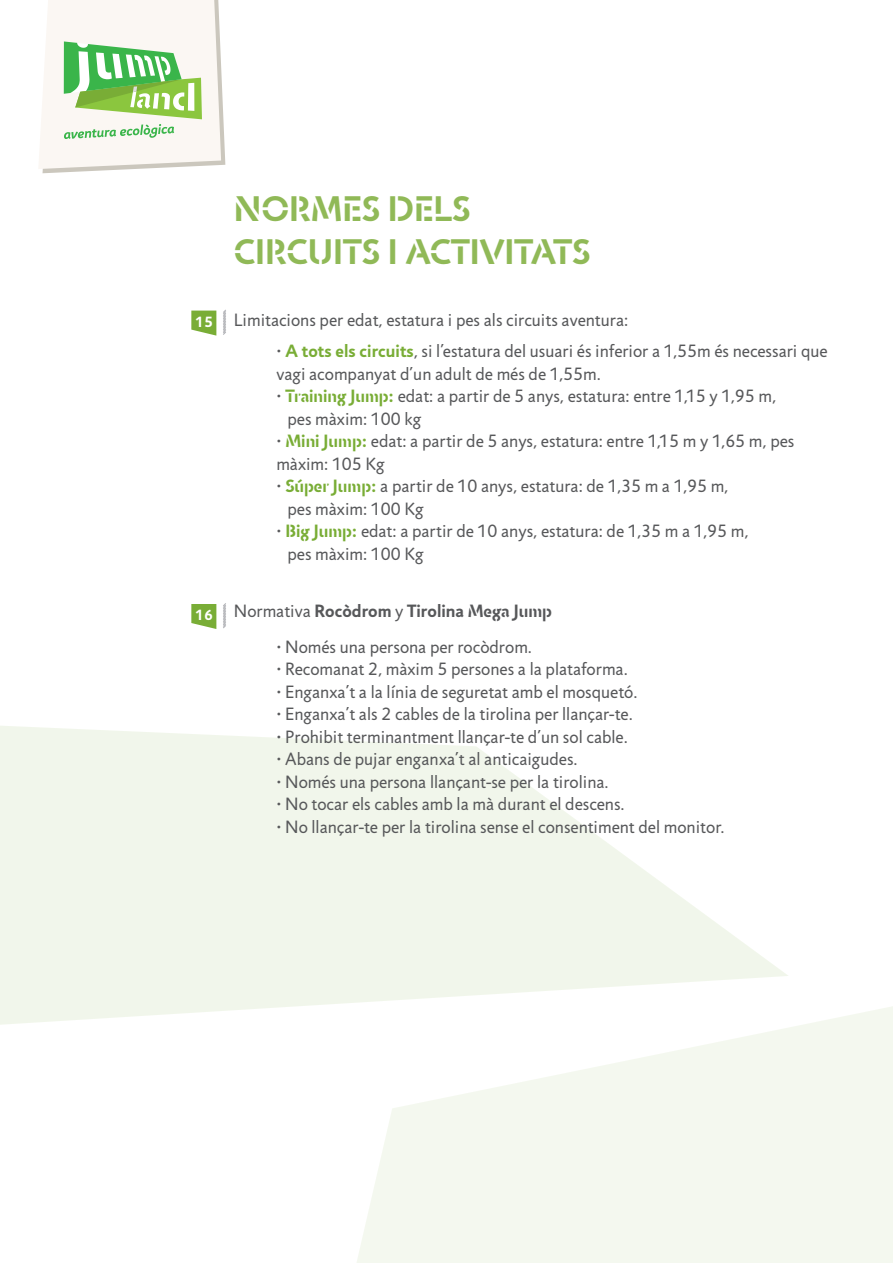
<style>
.page{position:relative;width:893px;height:1263px;background:#fff}
.page>*{position:absolute;margin:0;border:0;box-sizing:border-box;transform-origin:0 0}
.t1{font:700 36px/43.2px "Jigsaw Stencil";color:#90b957}
.t2{font:18px/22.5px "Jigsaw";color:#57585a}
.t3{font:700 15px "Jigsaw";color:#fff}
.s1{font-weight:700}
.s2{font-weight:700;color:#79ad36}
.s3{font-family:"Jigsaw Stencil";font-weight:700}
.s4{font-family:"Jigsaw Stencil";font-weight:700;color:#79ad36}
</style>
<div class="page">
<svg style="left:357px;top:1006px;width:536px;height:257px;fill:#f4f8ef"></svg>
<svg style="left:0;top:726px;width:789px;height:299px;fill:#f1f6eb"></svg>
<svg style="left:39px;top:0;width:186px;height:173px"></svg>
<svg style="left:191px;top:311px;width:25px;height:25px"></svg>
<svg style="left:223px;top:309px;width:3px;height:26px"></svg>
<svg style="left:191px;top:604px;width:25px;height:25px"></svg>
<svg style="left:223px;top:603px;width:3px;height:26px"></svg>
<p class="t3" style="left:195px;top:313px;width:19px">15</p>
<p class="t3" style="left:195px;top:606px;width:19px">16</p>
<h1 class="t1" style="left:234px;top:187px;width:358px">NORMES DELS<br>CIRCUITS I ACTIVITATS</h1>
<p class="t2" style="left:276px;top:305px;width:553px;line-height:31px;text-indent:-43px">Limitacions per edat, estatura i pes als circuits aventura:<br><span class="s1">·</span> <span class="s2">A tots els circuits</span>, si l’estatura del usuari és inferior a 1,55m és necessari que</p>
<p class="t2" style="left:276px;top:363px;width:326px">vagi acompanyat d’un adult de més de 1,55m.</p>
<p class="t2" style="left:276px;top:385px;width:501px"><span class="s3">·</span> <span class="s4">Training Jump:</span> edat: a partir de 5 anys, estatura: entre 1,15 y 1,95 m,</p>
<p class="t2" style="left:287px;top:408px;width:135px">pes màxim: 100 kg</p>
<p class="t2" style="left:276px;top:430px;width:519px"><span class="s3">·</span> <span class="s4">Mini Jump:</span> edat: a partir de 5 anys, estatura: entre 1,15 m y 1,65 m, pes</p>
<p class="t2" style="left:276px;top:453px;width:110px">màxim: 105 Kg</p>
<p class="t2" style="left:276px;top:475px;width:453px"><span class="s3">·</span> <span class="s4">Súper Jump:</span> a partir de 10 anys, estatura: de 1,35 m a 1,95 m,</p>
<p class="t2" style="left:287px;top:498px;width:138px">pes màxim: 100 Kg</p>
<p class="t2" style="left:276px;top:520px;width:474px"><span class="s3">·</span> <span class="s4">Big Jump:</span> edat: a partir de 10 anys, estatura: de 1,35 m a 1,95 m,</p>
<p class="t2" style="left:287px;top:543px;width:138px">pes màxim: 100 Kg</p>
<p class="t2" style="left:276px;top:594px;width:277px;line-height:35.2px;text-indent:-43px">Normativa <span class="s1">Rocòdrom</span> y <span class="s1">Tirolina</span> <span class="s3">Mega Jump ·</span> Només una persona per rocòdrom.</p>
<p class="t2" style="left:276px;top:658px;width:450px"><span class="s3">·</span> Recomanat 2, màxim 5 persones a la plataforma.<br><span class="s3">·</span> Enganxa’t a la línia de seguretat amb el mosquetó.<br><span class="s3">·</span> Enganxa’t als 2 cables de la tirolina per llançar-te.<br><span class="s3">·</span> Prohibit terminantment llançar-te d’un sol cable.<br><span class="s3">·</span> Abans de pujar enganxa’t al anticaigudes.<br><span class="s3">·</span> Només una persona llançant-se per la tirolina.<br><span class="s3">·</span> No tocar els cables amb la mà durant el descens.<br><span class="s3">·</span> No llançar-te per la tirolina sense el consentiment del monitor.</p>
</div>
